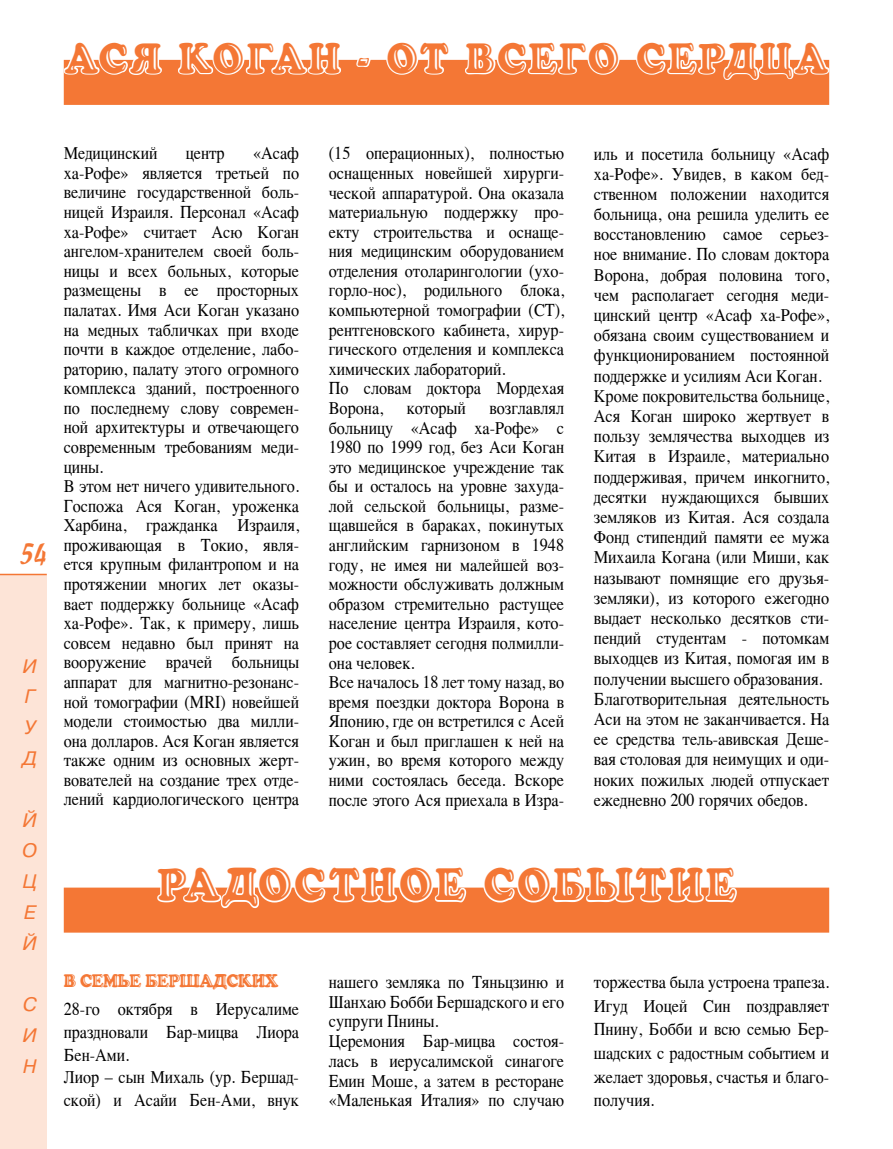
<style>
.page{position:relative;width:893px;height:1149px;background:#fff}
.page>*{position:absolute;margin:0;border:0;box-sizing:border-box;transform-origin:0 0}
.t1{font:900 45px "Cooper Hilite CY";letter-spacing:.075em;color:#f47735;scale:.9 1}
.t2{font:900 42px "Cooper Hilite CY";letter-spacing:.075em;color:#f47735;scale:.9 1}
.t3{font:27px "Cascade Script";color:#f47735;scale:.9 1}
.t4{font:italic 19.5px/30.8px "Pragmatica C";color:#f47735;text-align:justify}
.t5{font:18px/19.5px "Times";color:#000;scale:.9 1}
.t6{font:900 18px "Cooper Hilite CY";letter-spacing:-.03em;color:#f47735;scale:.9 1}
</style>
<div class="page">
<div style="left:0;top:574px;width:47px;height:574px;background:#fde4d7"></div>
<hr style="left:0;top:573px;width:47px;height:2px;background:#f47735">
<div style="left:64px;top:887px;width:765px;height:45px;background:#f47735"></div>
<svg style="left:154px;top:887px;width:314px;height:46px"></svg>
<svg style="left:481px;top:887px;width:258px;height:46px"></svg>
<div style="left:64px;top:60px;width:765px;height:45px;background:#f47735"></div>
<svg style="left:63px;top:59px;width:102px;height:18px"></svg>
<svg style="left:175px;top:59px;width:169px;height:16px"></svg>
<svg style="left:354px;top:59px;width:19px;height:9px"></svg>
<svg style="left:384px;top:59px;width:68px;height:46px"></svg>
<svg style="left:462px;top:59px;width:159px;height:16px"></svg>
<svg style="left:634px;top:59px;width:196px;height:23px"></svg>
<h2 class="t2" style="left:65px;top:33px;width:849px">АСЯ КОГАН - ОТ ВСЕГО СЕРДЦА</h2>
<h3 class="t3" style="left:20px;top:537px;width:32px">54</h3>
<p class="t4" style="left:23px;top:650px;width:16px">И Г У Д</p>
<p class="t4" style="left:22px;top:804px;width:16px">Й O Ц Е Й</p>
<p class="t4" style="left:23px;top:988px;width:16px">С И Н</p>
<p class="t5" style="left:64px;top:142px;width:263px;text-indent:189px">«Асаф ха-Рофе» является третьей по величине государственной боль&shy;ницей Израиля. Персонал «Асаф ха-Рофе» считает Асю Коган ангелом-хранителем своей боль&shy;ницы и всех больных, которые размещены в ее просторных палатах. Имя Аси Коган указано на медных табличках при входе почти в каждое отделение, лабо&shy;раторию, палату этого огромного комплекса зданий, построенного по последнему слову современ&shy;ной архитектуры и отвечающего современным требованиям меди&shy;цины.<br>В этом нет ничего удивительного.<br>Госпожа Ася Коган, уроженка<br>Харбина, гражданка Израиля, проживающая в Токио, явля&shy;ется крупным филантропом и на протяжении многих лет оказы&shy;вает поддержку больнице «Асаф ха-Рофе». Так, к примеру, лишь совсем недавно был принят на вооружение врачей больницы аппарат для магнитно-резонанс&shy;ной томографии (MRI) новейшей модели стоимостью два милли&shy;она долларов. Ася Коган является также одним из основных жерт&shy;вователей на создание трех отде&shy;лений кардиологического центра</p>
<p class="t5" style="left:329px;top:142px;width:263px">(15 операционных), полностью оснащенных новейшей хирурги&shy;ческой аппаратурой. Она оказала материальную поддержку про&shy;екту строительства и оснаще&shy;ния медицинским оборудованием отделения отоларингологии (ухо&shy;горло-нос), родильного блока, компьютерной томографии (СТ), рентгеновского кабинета, хирур&shy;гического отделения и комплекса химических лабораторий.<br>По словам доктора Мордехая<br>Ворона,</p>
<p class="t5" style="left:64px;top:142px;width:105px">Медицинский</p>
<p class="t5" style="left:186px;top:142px;width:45px">центр</p>
<p class="t5" style="left:407px;top:396px;width:67px">который</p>
<p class="t5" style="left:329px;top:396px;width:263px;text-indent:161px">возглавлял больницу «Асаф ха-Рофе» с<br>1980 по 1999 год, без Аси Коган это медицинское учреждение так бы и осталось на уровне захуда&shy;лой сельской больницы, разме&shy;щавшейся в бараках, покинутых английским гарнизоном в 1948 году, не имея ни малейшей воз&shy;можности обслуживать должным образом стремительно растущее население центра Израиля, кото&shy;рое составляет сегодня полмилли&shy;она человек.<br>Все началось 18 лет тому назад, во время поездки доктора Ворона в<br>Японию, где он встретился с Асей<br>Коган и был приглашен к ней на ужин, во время которого между ними состоялась беседа. Вскоре после этого Ася приехала в Изра-</p>
<p class="t5" style="left:594px;top:142px;width:263px;line-height:20.2px">иль и посетила больницу «Асаф ха-Рофе». Увидев, в каком бед&shy;ственном положении находится больница, она решила уделить ее восстановлению самое серьез&shy;ное внимание. По словам доктора<br>Ворона, добрая половина того, чем располагает сегодня меди&shy;цинский центр «Асаф ха-Рофе», обязана своим существованием и функционированием постоянной поддержке и усилиям Аси Коган.<br>Кроме покровительства больнице,<br>Ася Коган широко жертвует в пользу землячества выходцев из<br>Китая в Израиле, материально поддерживая, причем инкогнито, десятки нуждающихся бывших земляков из Китая. Ася создала<br>Фонд стипендий памяти ее мужа<br>Михаила Когана (или Миши, как называют помнящие его друзья&shy;земляки), из которого ежегодно выдает несколько десятков сти&shy;пендий студентам - потомкам выходцев из Китая, помогая им в получении высшего образования.<br>Благотворительная деятельность<br>Аси на этом не заканчивается. На ее средства тель-авивская Деше&shy;вая столовая для неимущих и оди&shy;ноких пожилых людей отпускает ежедневно 200 горячих обедов.</p>
<h1 class="t1" style="left:157px;top:857px;width:644px">РАДОСТНОЕ СОБЫТИЕ</h1>
<p class="t6" style="left:64px;top:970px;width:240px">В СЕМЬЕ БЕРШАДСКИХ</p>
<p class="t5" style="left:64px;top:995px;width:263px;line-height:23px">28-го октября в Иерусалиме праздновали Бар-мицва Лиора<br>Бен-Ами.<br>Лиор – сын Михаль (ур. Бершад&shy;ской) и Асайи Бен-Ами, внук</p>
<p class="t5" style="left:329px;top:970px;width:263px">нашего земляка по Тяньцзиню и<br>Шанхаю Бобби Бершадского и его супруги Пнины.<br>Церемония Бар-мицва состоя&shy;лась в иерусалимской синагоге<br>Емин Моше, а затем в ресторане «Маленькая Италия» по случаю</p>
<p class="t5" style="left:594px;top:968px;width:263px;line-height:23.7px;text-align:justify">торжества была устроена трапеза.<br>Игуд Иоцей Син поздравляет Пнину, Бобби и всю семью Бер&shy;шадских с радостным событием и желает здоровья, счастья и благо&shy;получия.</p>
</div>
